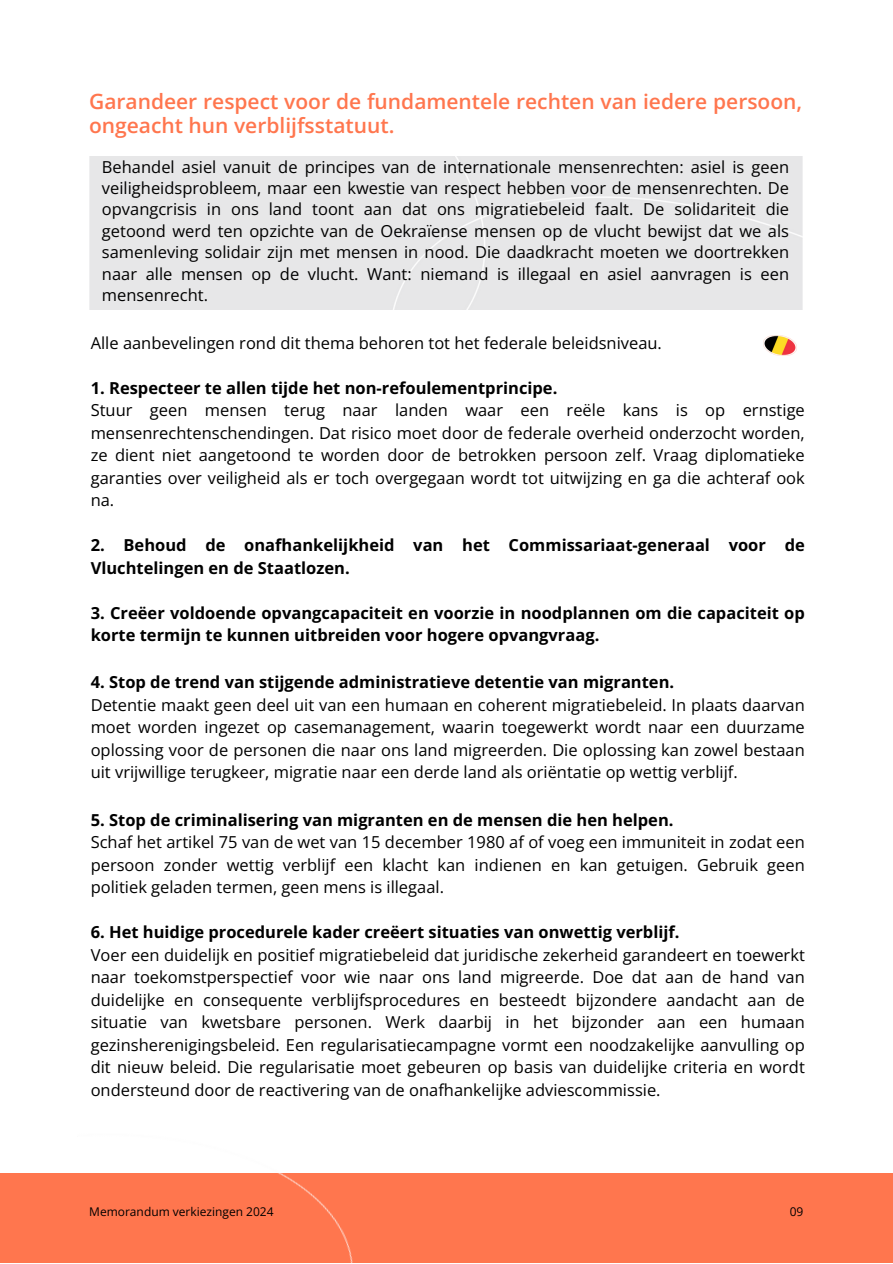
<style>
.page{position:relative;width:893px;height:1264px;background:#fff}
.page>*{position:absolute;margin:0;border:0;box-sizing:border-box;transform-origin:0 0}
.t1{font:600 21px/24.8px "Open Sans";color:#ff764e}
.t2{font:16.5px/22.5px "Open Sans";color:#000;text-align:justify}
.t3{font:700 16.5px/22.5px "Open Sans";color:#000}
.t4{font:12px "Open Sans";color:#000}
</style>
<div class="page">
<div style="left:0;top:1173px;width:892px;height:89px;background:#ff764e"></div>
<img style="left:763px;top:335px;width:33px;height:20px">
<p class="t1" style="left:89px;top:88px;width:714px">Garandeer respect voor de fundamentele rechten van iedere persoon, ongeacht hun verblijfsstatuut.</p>
<p class="t2" style="left:102px;top:156px;width:688px;line-height:21.3px">Behandel asiel vanuit de principes van de internationale mensenrechten: asiel is geen veiligheidsprobleem, maar een kwestie van respect hebben voor de mensenrechten. De opvangcrisis in ons land toont aan dat ons migratiebeleid faalt. De solidariteit die getoond werd ten opzichte van de Oekraïense mensen op de vlucht bewijst dat we als samenleving solidair zijn met mensen in nood. Die daadkracht moeten we doortrekken naar alle mensen op de vlucht. Want: niemand is illegaal en asiel aanvragen is een mensenrecht.</p>
<p class="t2" style="left:91px;top:331px;width:572px">Alle aanbevelingen rond dit thema behoren tot het federale beleidsniveau.</p>
<p class="t3" style="left:91px;top:376px;width:468px">1. Respecteer te allen tijde het non-refoulementprincipe.</p>
<p class="t2" style="left:91px;top:398px;width:715px">Stuur geen mensen terug naar landen waar een reële kans is op ernstige mensenrechtenschendingen. Dat risico moet door de federale overheid onderzocht worden, ze dient niet aangetoond te worden door de betrokken persoon zelf. Vraag diplomatieke garanties over veiligheid als er toch overgegaan wordt tot uitwijzing en ga die achteraf ook na.</p>
<p class="t3" style="left:91px;top:533px;width:715px">2. Behoud de onafhankelijkheid van het Commissariaat-generaal voor de<br>Vluchtelingen en de Staatlozen.</p>
<p class="t3" style="left:91px;top:601px;width:715px">3. Creëer voldoende opvangcapaciteit en voorzie in noodplannen om die capaciteit op korte termijn te kunnen uitbreiden voor hogere opvangvraag.</p>
<p class="t3" style="left:91px;top:670px;width:585px">4. Stop de trend van stijgende administratieve detentie van migranten.</p>
<p class="t2" style="left:91px;top:693px;width:715px">Detentie maakt geen deel uit van een humaan en coherent migratiebeleid. In plaats daarvan moet worden ingezet op casemanagement, waarin toegewerkt wordt naar een duurzame oplossing voor de personen die naar ons land migreerden. Die oplossing kan zowel bestaan uit vrijwillige terugkeer, migratie naar een derde land als oriëntatie op wettig verblijf.</p>
<p class="t3" style="left:91px;top:808px;width:584px">5. Stop de criminalisering van migranten en de mensen die hen helpen.</p>
<p class="t2" style="left:91px;top:830px;width:715px">Schaf het artikel 75 van de wet van 15 december 1980 af of voeg een immuniteit in zodat een persoon zonder wettig verblijf een klacht kan indienen en kan getuigen. Gebruik geen politiek geladen termen, geen mens is illegaal.</p>
<p class="t3" style="left:91px;top:920px;width:590px">6. Het huidige procedurele kader creëert situaties van onwettig verblijf.</p>
<p class="t2" style="left:91px;top:942px;width:715px">Voer een duidelijk en positief migratiebeleid dat juridische zekerheid garandeert en toewerkt naar toekomstperspectief voor wie naar ons land migreerde. Doe dat aan de hand van duidelijke en consequente verblijfsprocedures en besteedt bijzondere aandacht aan de situatie van kwetsbare personen. Werk daarbij in het bijzonder aan een humaan gezinsherenigingsbeleid. Een regularisatiecampagne vormt een noodzakelijke aanvulling op dit nieuw beleid. Die regularisatie moet gebeuren op basis van duidelijke criteria en wordt ondersteund door de reactivering van de onafhankelijke adviescommissie.</p>
<p class="t4" style="left:89px;top:1203px;width:186px">Memorandum verkiezingen 2024</p>
<p class="t4" style="left:789px;top:1203px;width:15px">09</p>
</div>
